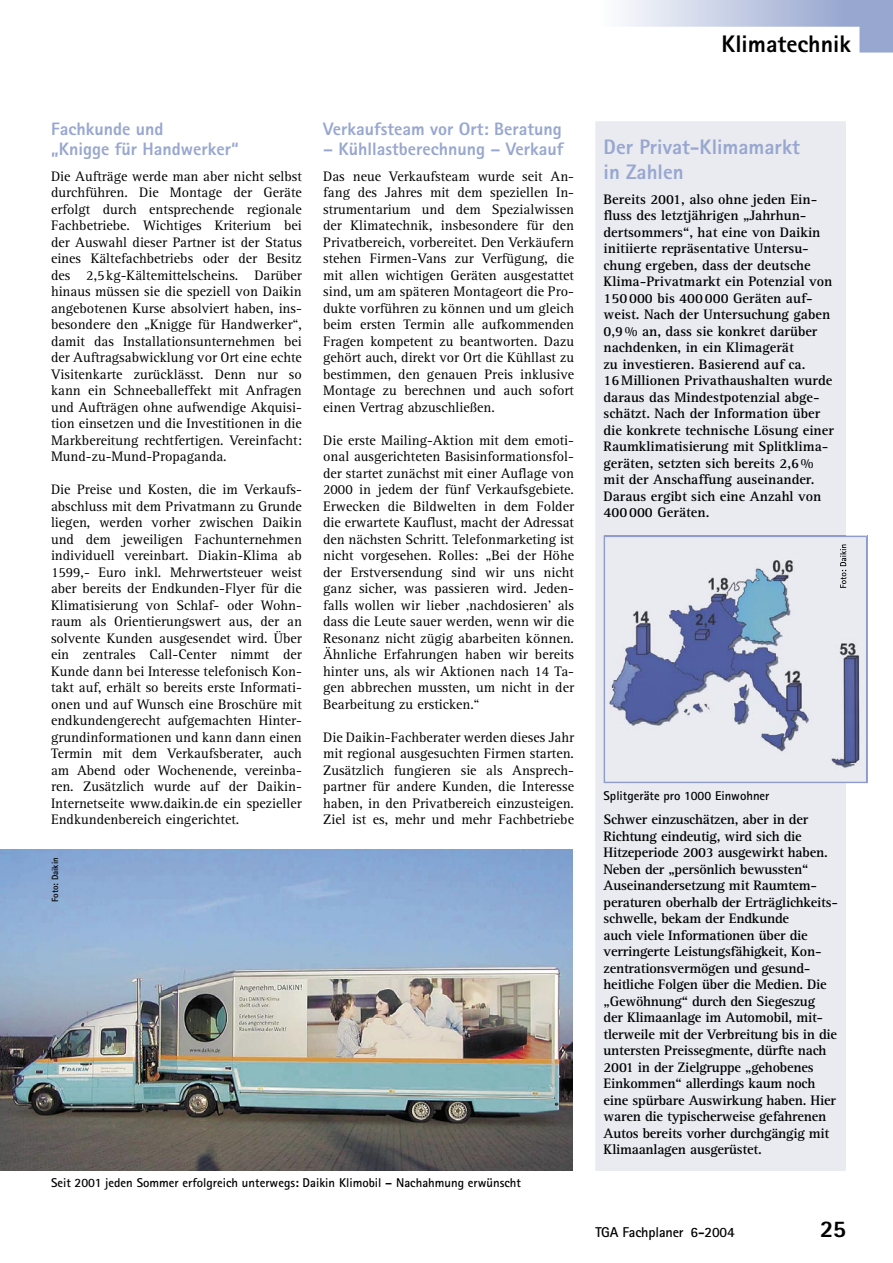
<style>
.page{position:relative;width:893px;height:1263px;background:#fff}
.page>*{position:absolute;margin:0;border:0;box-sizing:border-box;transform-origin:0 0}
.t1{font:800 24px "Rotis Sans Serif";color:#000}
.t2{font:800 21px/24.8px "Rotis Sans Serif";color:#98a7d0}
.t3{font:800 18px/19.5px "Rotis Sans Serif";color:#98a7d0}
.t4{font:14.25px/16.5px "Rotis Serif";color:#000;text-align:justify}
.t5{font:700 14.25px/16.5px "Rotis Serif";letter-spacing:-.015em;color:#000}
.t6{font:700 14.25px "Rotis Sans Serif";letter-spacing:-.01em;color:#000}
.t7{font:700 12.75px "Rotis Sans Serif";color:#000}
.t8{font:700 9px "Rotis Sans Serif";color:#000}
</style>
<div class="page">
<svg style="left:623px;top:0;width:270px;height:53px"></svg>
<img style="left:0;top:849px;width:573px;height:322px">
<div style="left:595px;top:121px;width:251px;height:1050px;background:#eaebf1"></div>
<svg style="left:604px;top:536px;width:263px;height:247px;fill:#eaebf0"></svg>
<h1 class="t1" style="left:722px;top:29px;width:131px">Klimatechnik</h1>
<p class="t3" style="left:51px;top:119px;width:189px">Fachkunde und<br>„Knigge für Handwerker“</p>
<p class="t4" style="left:51px;top:168px;width:252px">Die Aufträge werde man aber nicht selbst durchführen. Die Montage der Geräte erfolgt durch entsprechende regionale Fachbetriebe. Wichtiges Kriterium bei der Auswahl dieser Partner ist der Status eines Kältefach betriebs oder der Besitz des 2,5 kg-Kältemittelscheins. Darüber hinaus müssen sie die speziell von Daikin angebotenen Kurse absolviert haben, ins&shy;besondere den „Knigge für Handwerker“, damit das Installationsunternehmen bei der Auftrags abwicklung vor Ort eine echte Visitenkarte zurücklässt. Denn nur so kann ein Schneeballeffekt mit Anfragen und Aufträgen ohne aufwendige Akquisi&shy;tion einsetzen und die Investi tionen in die Markbereitung rechtfertigen. Vereinfacht:<br>Mund-zu-Mund-Propaganda.</p>
<p class="t4" style="left:51px;top:482px;width:252px">Die Preise und Kosten, die im Verkaufs&shy;abschluss mit dem Privatmann zu Grunde liegen, werden vorher zwischen Daikin und dem jeweiligen Fachunternehmen individuell vereinbart. Diakin-Klima ab 1599,- Euro inkl. Mehrwertsteuer weist aber bereits der Endkunden-Flyer für die Klimatisierung von Schlaf- oder Wohn&shy;raum als Orientierungswert aus, der an solvente Kunden ausgesendet wird. Über ein zentrales Call-Center nimmt der Kunde dann bei Interesse telefonisch Kon&shy;takt auf, erhält so bereits erste Informati&shy;onen und auf Wunsch eine Broschüre mit endkundengerecht aufgemachten Hinter&shy;grundinformationen und kann dann einen Termin mit dem Verkaufsberater, auch am Abend oder Wochenende, vereinba&shy;ren. Zusätzlich wurde auf der Daikin-Internetseite www.daikin.de ein spezieller Endkundenbereich eingerichtet.</p>
<p class="t8" style="left:49px;top:902px;width:46px;rotate:-90deg">Foto: Daikin</p>
<p class="t3" style="left:323px;top:119px;width:240px">Verkaufsteam vor Ort: Beratung</p>
<p class="t3" style="left:323px;top:139px;width:242px">– Kühllastberechnung – Verkauf</p>
<p class="t4" style="left:323px;top:168px;width:252px">Das neue Verkaufsteam wurde seit An&shy;fang des Jahres mit dem speziellen In&shy;strumentarium und dem Spezialwissen der Klimatechnik, insbesondere für den Privatbereich, vorbereitet. Den Verkäufern stehen Firmen-Vans zur Verfügung, die mit allen wichtigen Geräten ausgestattet sind, um am späteren Montageort die Pro&shy;dukte vorführen zu können und um gleich beim ersten Termin alle aufkommenden Fragen kompetent zu beantworten. Dazu gehört auch, direkt vor Ort die Kühllast zu bestimmen, den genauen Preis inklusive Montage zu berechnen und auch sofort einen Vertrag abzuschließen.</p>
<p class="t4" style="left:323px;top:432px;width:252px">Die erste Mailing-Aktion mit dem emoti&shy;onal ausgerichteten Basisinformationsfol&shy;der startet zunächst mit einer Auflage von 2000 in jedem der fünf Verkaufsgebiete.<br>Erwecken die Bildwelten in dem Folder die erwartete Kauflust, macht der Adressat den nächsten Schritt. Telefonmarketing ist nicht vorgesehen. Rolles: „Bei der Höhe der Erstversendung sind wir uns nicht ganz sicher, was passieren wird. Jeden&shy;falls wollen wir lieber ‚nachdosieren’ als dass die Leute sauer werden, wenn wir die Resonanz nicht zügig abarbeiten können.<br>Ähnliche Erfahrungen haben wir bereits hinter uns, als wir Aktionen nach 14 Ta&shy;gen abbrechen mussten, um nicht in der Bearbeitung zu ersticken.“</p>
<p class="t4" style="left:323px;top:729px;width:252px">Die Daikin-Fachberater werden dieses Jahr mit regional ausgesuchten Firmen starten.<br>Zusätzlich fungieren sie als Ansprech&shy;partner für andere Kunden, die Interesse haben, in den Privatbereich einzusteigen.<br>Ziel ist es, mehr und mehr Fachbetriebe</p>
<p class="t7" style="left:51px;top:1175px;width:472px">Seit 2001 jeden Sommer erfolgreich unterwegs: Daikin Klimobil – Nachahmung erwünscht</p>
<h2 class="t2" style="left:604px;top:134px;width:198px">Der Privat-Klimamarkt in Zahlen</h2>
<p class="t5" style="left:604px;top:191px;width:232px">Bereits 2001, also ohne jeden Ein&shy;fluss des letztjährigen „Jahrhun&shy;dertsommers“, hat eine von Daikin initiierte repräsentative Untersu&shy;chung ergeben, dass der deutsche Klima-Privatmarkt ein Potenzial von 150 000 bis 400 000 Geräten auf&shy;weist. Nach der Untersuchung gaben 0,9 % an, dass sie konkret darüber nachdenken, in ein Klimagerät<br>zu investieren. Basierend auf ca.<br>16 Millionen Privathaushalten wurde daraus das Mindestpotenzial abge&shy;schätzt. Nach der Information über die konkrete technische Lösung einer Raumklimatisierung mit Splitklima&shy;geräten, setzten sich bereits 2,6 % mit der Anschaffung auseinander.<br>Daraus ergibt sich eine Anzahl von 400 000 Geräten.</p>
<p class="t7" style="left:604px;top:787px;width:167px">Splitgeräte pro 1000 Einwohner</p>
<p class="t5" style="left:604px;top:812px;width:236px">Schwer einzuschätzen, aber in der Richtung eindeutig, wird sich die Hitzeperiode 2003 ausgewirkt haben.<br>Neben der „persönlich bewussten“ Auseinandersetzung mit Raumtem&shy;peraturen oberhalb der Erträglichkeits&shy;schwelle, bekam der Endkunde<br>auch viele Informationen über die verringerte Leistungsfähigkeit, Kon&shy;zentrationsvermögen und gesund&shy;heitliche Folgen über die Medien. Die „Gewöhnung“ durch den Siegeszug der Klimaanlage im Automobil, mit&shy;tlerweile mit der Verbreitung bis in die untersten Preissegmente, dürfte nach 2001 in der Zielgruppe „gehobenes Einkommen“ allerdings kaum noch eine spürbare Auswirkung haben. Hier waren die typischerweise gefahrenen Autos bereits vorher durchgängig mit Klimaanlagen ausgerüstet.</p>
<p class="t6" style="left:595px;top:1223px;width:141px">TGA Fachplaner 6-2004</p>
<h1 class="t1" style="left:820px;top:1213px;width:28px">25</h1>
</div>
